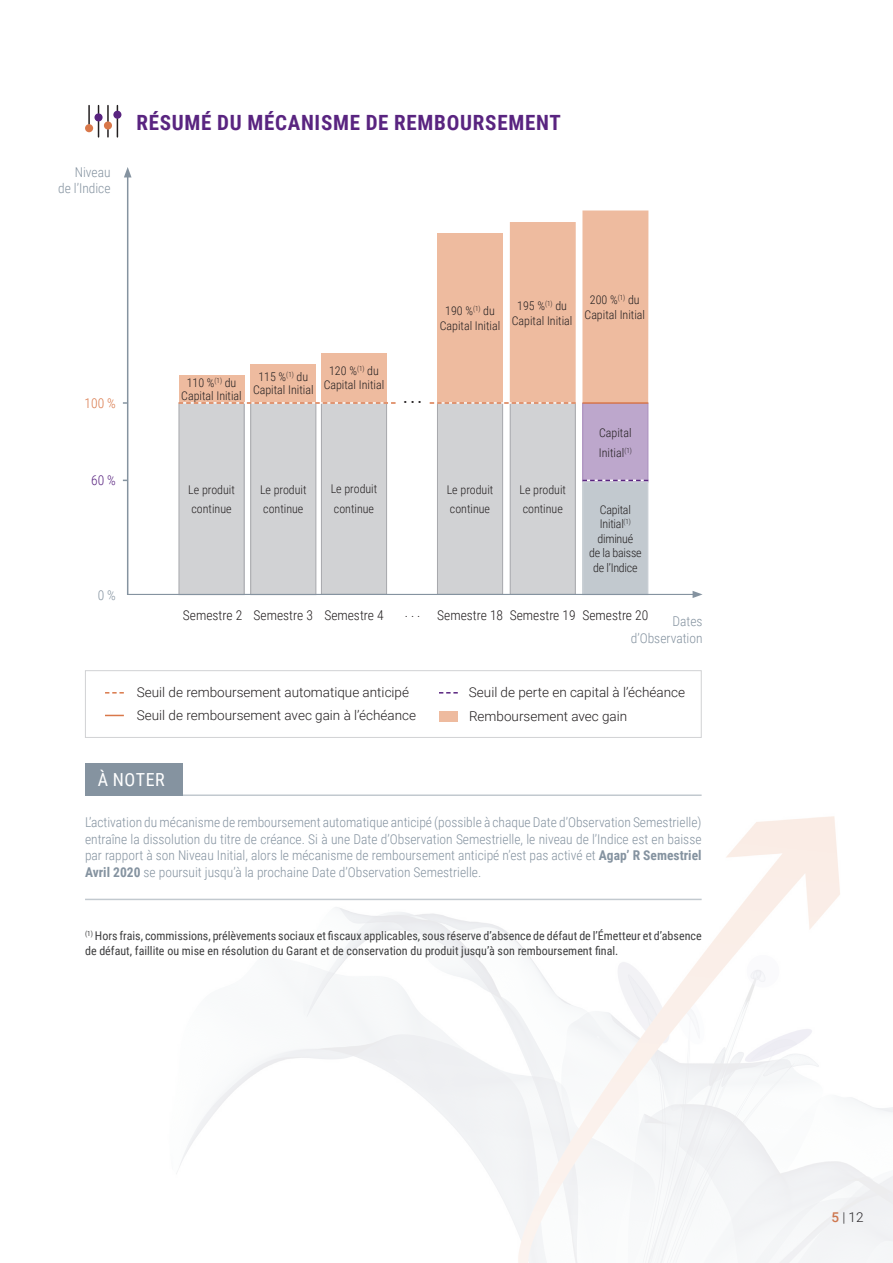
<style>
.page{position:relative;width:893px;height:1263px;background:#fff}
.page>*{position:absolute;margin:0;border:0;box-sizing:border-box;transform-origin:0 0}
.t1{font:700 21px "Roboto Condensed";letter-spacing:.035em;color:#592480}
.t2{font:18px "Roboto Condensed";letter-spacing:.035em;color:#fff}
.t3{font:300 13.5px/16.5px "Roboto Condensed";color:#8593a0;text-align:justify}
.t4{font:300 13.5px "Roboto";color:#231f20}
.t5{font:300 13.5px "Roboto Condensed";color:#231f20}
.t6{font:300 13.5px "Roboto Condensed";color:#d9784a}
.t7{font:300 13.5px "Roboto Condensed";color:#592480}
.t8{font:700 13.5px "Roboto Condensed";color:#231f20}
.t9{font:300 12px/19.5px "Roboto Condensed";color:#231f20}
.t10{font:12px/15px "Roboto Condensed";color:#3e3e3f}
.t11{font:300 12px/14.4px "Roboto Condensed";letter-spacing:-.02em;color:#231f20}
.s1{font-weight:700}
.s2{font-weight:500;color:#d9784a}
</style>
<div class="page">
<div style="left:85px;top:670px;width:617px;height:68px;background:#fff;border:1px solid #d1d2d4"></div>
<div style="left:439px;top:711px;width:18px;height:11px;background:#eebb9f"></div>
<svg style="left:105px;top:715px;width:19px;height:1px"></svg>
<svg style="left:105px;top:692px;width:19px;height:1px"></svg>
<svg style="left:439px;top:692px;width:19px;height:1px"></svg>
<svg style="left:88px;top:106px;width:2px;height:18px"></svg>
<svg style="left:98px;top:121px;width:1px;height:16px"></svg>
<svg style="left:107px;top:106px;width:2px;height:15px"></svg>
<svg style="left:107px;top:130px;width:2px;height:7px"></svg>
<svg style="left:117px;top:119px;width:1px;height:18px"></svg>
<div style="left:85px;top:124px;width:8px;height:8px;background:#d9784a;border-radius:50%"></div>
<div style="left:94px;top:113px;width:9px;height:8px;background:#592480;border-radius:50%"></div>
<div style="left:113px;top:111px;width:8px;height:8px;background:#592480;border-radius:50%"></div>
<div style="left:104px;top:121px;width:8px;height:9px;background:#d9784a;border-radius:50%"></div>
<hr style="left:85px;top:794px;width:617px;height:2px;background:#c2c9cf">
<div style="left:85px;top:763px;width:98px;height:33px;background:#8593a0"></div>
<hr style="left:85px;top:899px;width:617px;height:1px;background:#c2c9cf">
<hr style="left:127px;top:175px;width:1px;height:420px;background:#8593a0">
<svg style="left:124px;top:167px;width:8px;height:10px"></svg>
<div style="left:179px;top:403px;width:65px;height:192px;background:#d1d2d4"></div>
<div style="left:179px;top:403px;width:65px;height:192px;border:1px solid #a8a9ad"></div>
<div style="left:179px;top:376px;width:65px;height:26px;background:#eebb9f"></div>
<div style="left:251px;top:403px;width:65px;height:192px;background:#d1d2d4"></div>
<div style="left:250px;top:403px;width:66px;height:192px;border:1px solid #a8a9ad"></div>
<div style="left:250px;top:364px;width:66px;height:38px;background:#eebb9f"></div>
<div style="left:510px;top:403px;width:65px;height:191px;background:#d1d2d4"></div>
<div style="left:510px;top:403px;width:66px;height:192px;border:1px solid #a8a9ad"></div>
<div style="left:510px;top:222px;width:66px;height:181px;background:#eebb9f"></div>
<div style="left:321px;top:403px;width:66px;height:191px;background:#d1d2d4"></div>
<div style="left:321px;top:403px;width:66px;height:192px;border:1px solid #a8a9ad"></div>
<div style="left:321px;top:353px;width:66px;height:50px;background:#eebb9f"></div>
<div style="left:437px;top:403px;width:66px;height:191px;background:#d1d2d4"></div>
<div style="left:437px;top:403px;width:66px;height:192px;border:1px solid #a8a9ad"></div>
<div style="left:437px;top:233px;width:66px;height:170px;background:#eebb9f"></div>
<svg style="left:179px;top:402px;width:217px;height:2px"></svg>
<div style="left:583px;top:403px;width:65px;height:79px;background:#bda7cc"></div>
<div style="left:582px;top:403px;width:66px;height:79px;border:1px solid #ac91bf"></div>
<div style="left:582px;top:210px;width:66px;height:193px;background:#eebb9f"></div>
<div style="left:583px;top:482px;width:65px;height:113px;background:#c2c9cf"></div>
<div style="left:582px;top:482px;width:66px;height:113px;border:1px solid #ced4d9"></div>
<hr style="left:582px;top:402px;width:66px;height:2px;background:#d9784a">
<svg style="left:582px;top:480px;width:66px;height:1px"></svg>
<hr style="left:128px;top:594px;width:567px;height:1px;background:#8593a0">
<svg style="left:693px;top:591px;width:10px;height:7px"></svg>
<svg style="left:430px;top:402px;width:146px;height:2px"></svg>
<p class="t3" style="left:75px;top:163px;width:37px">Niveau</p>
<p class="t3" style="left:58px;top:180px;width:54px">de l’Indice</p>
<p class="t1" style="left:136px;top:108px;width:426px">RÉSUMÉ DU MÉCANISME DE REMBOURSEMENT</p>
<p class="t6" style="left:85px;top:394px;width:33px">100 %</p>
<p class="t7" style="left:91px;top:471px;width:26px">60 %</p>
<p class="t3" style="left:98px;top:586px;width:20px">0 %</p>
<p class="t9" style="left:440px;top:303px;width:62px;line-height:15px;text-align:center">190 %<sup>(1)</sup> du<br>Capital Initial</p>
<p class="t9" style="left:512px;top:297px;width:62px;line-height:15px;text-align:center">195 %<sup>(1)</sup> du<br>Capital Initial</p>
<p class="t9" style="left:585px;top:291px;width:62px;line-height:15px;text-align:center">200 %<sup>(1)</sup> du<br>Capital Initial</p>
<p class="t9" style="left:181px;top:375px;width:62px;line-height:13.5px;text-align:center">110 %<sup>(1)</sup> du<br>Capital Initial</p>
<p class="t9" style="left:253px;top:369px;width:62px;line-height:13.5px;text-align:center">115 %<sup>(1)</sup> du<br>Capital Initial</p>
<p class="t9" style="left:324px;top:364px;width:62px;line-height:13.5px;text-align:center">120 %<sup>(1)</sup> du<br>Capital Initial</p>
<p class="t8" style="left:404px;top:389px;width:19px">. . .</p>
<p class="t9" style="left:599px;top:423px;width:34px">Capital<br>Initial<sup>(1)</sup></p>
<p class="t9" style="left:188px;top:479px;width:48px">Le produit continue</p>
<p class="t9" style="left:260px;top:479px;width:48px">Le produit continue</p>
<p class="t9" style="left:331px;top:479px;width:48px">Le produit continue</p>
<p class="t9" style="left:447px;top:479px;width:48px">Le produit continue</p>
<p class="t9" style="left:519px;top:479px;width:48px">Le produit continue</p>
<p class="t11" style="left:597px;top:502px;width:37px">Capital<br>Initial<sup>(1) </sup>diminué</p>
<p class="t11" style="left:589px;top:545px;width:54px">de la baisse</p>
<p class="t11" style="left:593px;top:560px;width:46px">de l’Indice</p>
<p class="t5" style="left:183px;top:606px;width:61px">Semestre 2</p>
<p class="t5" style="left:254px;top:606px;width:61px">Semestre 3</p>
<p class="t5" style="left:324px;top:605px;width:61px">Semestre 4</p>
<p class="t5" style="left:405px;top:603px;width:17px">. . .</p>
<p class="t5" style="left:510px;top:606px;width:67px">Semestre 19</p>
<p class="t5" style="left:437px;top:606px;width:67px">Semestre 18</p>
<p class="t5" style="left:582px;top:606px;width:67px">Semestre 20</p>
<p class="t3" style="left:631px;top:613px;width:73px;text-align:right">Dates d’Observation</p>
<p class="t4" style="left:137px;top:682px;width:274px">Seuil de remboursement automatique anticipé</p>
<p class="t4" style="left:469px;top:682px;width:218px">Seuil de perte en capital à l’échéance</p>
<p class="t4" style="left:137px;top:706px;width:281px">Seuil de remboursement avec gain à l’échéance</p>
<p class="t4" style="left:469px;top:707px;width:160px">Remboursement avec gain</p>
<p class="t2" style="left:98px;top:767px;width:68px">À NOTER</p>
<p class="t3" style="left:85px;top:814px;width:618px">L’activation du mécanisme de remboursement automatique anticipé (possible à chaque Date d’Observation Semestrielle) entraîne la dissolution du titre de créance. Si à une Date d’Observation Semestrielle, le niveau de l’Indice est en baisse par rapport à son Niveau Initial, alors le mécanisme de remboursement anticipé n’est pas activé et <span class="s1">Agap’ R Semestriel Avril 2020</span> se poursuit jusqu’à la prochaine Date d’Observation Semestrielle.</p>
<p class="t10" style="left:85px;top:927px;width:618px"><sup>(1)</sup> Hors frais, commissions, prélèvements sociaux et fiscaux applicables, sous réserve d’absence de défaut de l’Émetteur et d’absence de défaut, faillite ou mise en résolution du Garant et de conservation du produit jusqu’à son remboursement final.</p>
<p class="t4" style="left:831px;top:1208px;width:34px"><span class="s2">5</span> | 12</p>
</div>
